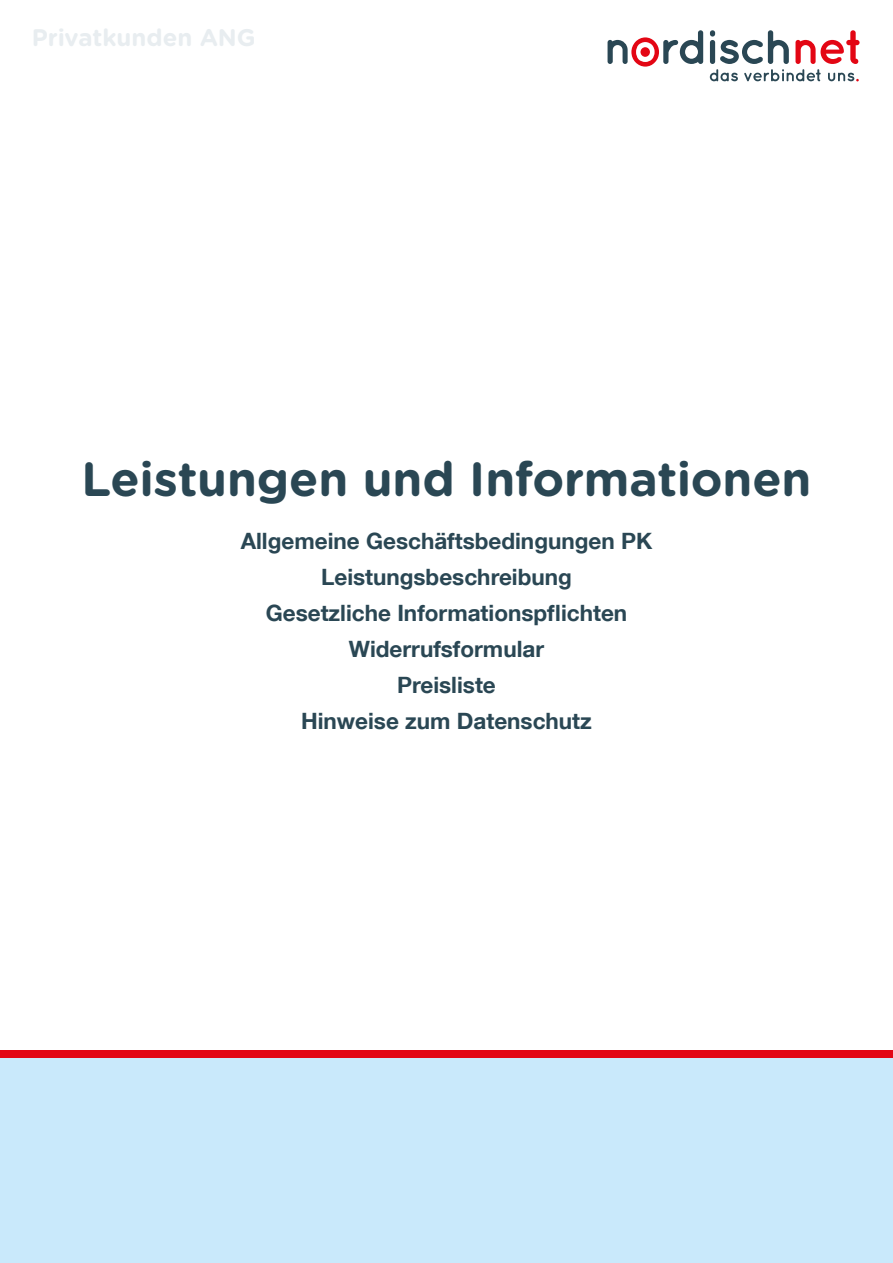
<style>
.page{position:relative;width:893px;height:1263px;background:#fff}
.page>*{position:absolute;margin:0;border:0;box-sizing:border-box;transform-origin:0 0}
.t1{font:700 48px "Gotham Rounded";letter-spacing:-.005em;color:#2a4754}
.t2{font:700 24px "Gotham Rounded";letter-spacing:-.005em;color:#e8edf0}
.Fließtext{font:700 22.5px "Helvetica Neue LT Com";color:#2a4754}
</style>
<div class="page">
<div style="left:0;top:1058px;width:893px;height:205px;background:#c9e9fb"></div>
<div style="left:0;top:1050px;width:893px;height:8px;background:#e30614"></div>
<svg style="left:608px;top:30px;width:95px;height:37px"></svg>
<div style="left:640px;top:47px;width:10px;height:10px;background:#e30614;border-radius:50%"></div>
<svg style="left:710px;top:30px;width:149px;height:51px"></svg>
<p class="t2" style="left:32px;top:20px;width:225px">Privatkunden ANG</p>
<p class="t1" style="left:82px;top:443px;width:731px">Leistungen und Informationen</p>
<p class="Fließtext" style="left:241px;top:526px;width:413px">Allgemeine Geschäftsbedingungen PK</p>
<p class="Fließtext" style="left:321px;top:562px;width:252px">Leistungsbeschreibung</p>
<p class="Fließtext" style="left:266px;top:598px;width:363px">Gesetzliche Informationspflichten</p>
<p class="Fließtext" style="left:349px;top:634px;width:197px">Widerrufsformular</p>
<p class="Fließtext" style="left:397px;top:670px;width:100px">Preisliste</p>
<p class="Fließtext" style="left:301px;top:706px;width:292px">Hinweise zum Datenschutz</p>
</div>
